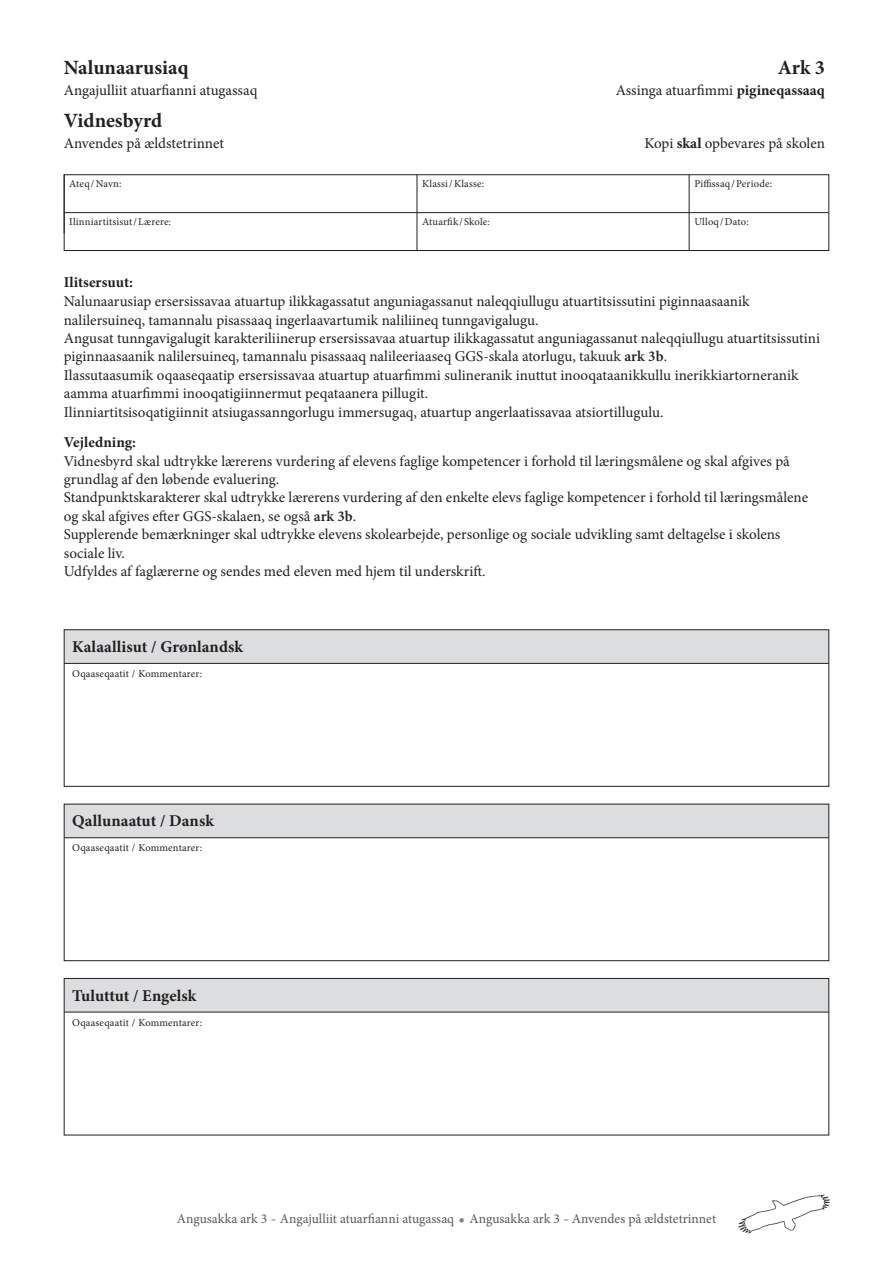
<style>
.page{position:relative;width:893px;height:1263px;background:#fff}
.page>*{position:absolute;margin:0;border:0;box-sizing:border-box;transform-origin:0 0}
.t1{font:700 20.25px "Minion Pro";color:#231f20}
.t2{font:700 16.5px "Minion Pro";letter-spacing:.005em;color:#231f20}
.t3{font:15px/18.5px "Minion Pro";color:#231f20}
.t4{font:700 15px "Minion Pro";color:#231f20}
.t5{font:13.5px "Minion Pro";color:#57585a}
.t6{font:10.5px "Minion Pro";letter-spacing:.02em;color:#231f20}
.s1{font-weight:700}
.s2{font-weight:600}
.s3{font-size:16.8px;color:#808285}
</style>
<div class="page">
<div style="left:64px;top:174px;width:765px;height:77px;border:1px solid #231f20"></div>
<hr style="left:64px;top:212px;width:764px;height:1px;background:#231f20">
<hr style="left:64px;top:175px;width:1px;height:59px;background:#231f20">
<hr style="left:417px;top:175px;width:1px;height:76px;background:#231f20">
<hr style="left:689px;top:175px;width:1px;height:76px;background:#231f20">
<div style="left:64px;top:630px;width:764px;height:33px;background:#dcdddf"></div>
<div style="left:64px;top:629px;width:765px;height:158px;border:1px solid #231f20"></div>
<hr style="left:64px;top:663px;width:765px;height:1px;background:#231f20">
<div style="left:64px;top:804px;width:764px;height:34px;background:#dcdddf"></div>
<div style="left:64px;top:804px;width:765px;height:157px;border:1px solid #231f20"></div>
<hr style="left:64px;top:837px;width:765px;height:1px;background:#231f20">
<div style="left:64px;top:978px;width:764px;height:34px;background:#dcdddf"></div>
<div style="left:64px;top:978px;width:765px;height:157px;border:1px solid #231f20"></div>
<hr style="left:64px;top:1012px;width:765px;height:1px;background:#231f20">
<img style="left:738px;top:1194px;width:92px;height:40px">
<h1 class="t1" style="left:64px;top:54px;width:126px">Nalunaarusiaq</h1>
<h1 class="t1" style="left:778px;top:54px;width:49px">Ark 3</h1>
<p class="t3" style="left:64px;top:81px;width:195px">Angajulliit atuarfianni atugassaq</p>
<p class="t3" style="left:616px;top:81px;width:211px">Assinga atuarfimmi <span class="s1">pigineqassaaq</span></p>
<h1 class="t1" style="left:64px;top:106px;width:100px">Vidnesbyrd</h1>
<p class="t3" style="left:64px;top:134px;width:162px">Anvendes på ældstetrinnet</p>
<p class="t3" style="left:644px;top:134px;width:182px">Kopi <span class="s1">skal</span> opbevares på skolen</p>
<p class="t6" style="left:69px;top:177px;width:54px">Ateq/Navn:</p>
<p class="t6" style="left:422px;top:177px;width:63px">Klassi/Klasse:</p>
<p class="t6" style="left:694px;top:177px;width:79px">Piffissaq/Periode:</p>
<p class="t6" style="left:69px;top:214px;width:103px">Ilinniartitsisut/Lærere:</p>
<p class="t6" style="left:422px;top:214px;width:69px">Atuarfik/Skole:</p>
<p class="t6" style="left:694px;top:214px;width:56px">Ulloq/Dato:</p>
<p class="t4" style="left:64px;top:272px;width:71px">Ilitsersuut:</p>
<p class="t3" style="left:64px;top:292px;width:758px">Nalunaarusiap ersersissavaa atuartup ilikkagassatut anguniagassanut naleqqiullugu atuartitsissutini piginnaasaanik nalilersuineq, tamannalu pisassaaq ingerlaavartumik naliliineq tunngavigalugu.<br>Angusat tunngavigalugit karakteriliinerup ersersissavaa atuartup ilikkagassatut anguniagassanut naleqqiullugu atuartitsissutini piginnaasaanik nalilersuineq, tamannalu pisassaaq nalileeriaaseq GGS-skala atorlugu, takuuk <span class="s2">ark 3b</span>.<br>Ilassutaasumik oqaaseqaatip ersersissavaa atuartup atuarfimmi sulineranik inuttut inooqataanikkullu inerikkiartorneranik aamma atuarfimmi inooqatigiinnermut peqataanera pillugit.<br>Ilinniartitsisoqatigiinnit atsiugassanngorlugu immersugaq, atuartup angerlaatissavaa atsiortillugulu.</p>
<p class="t4" style="left:64px;top:431px;width:74px">Vejledning:</p>
<p class="t3" style="left:64px;top:452px;width:746px">Vidnesbyrd skal udtrykke lærerens vurdering af elevens faglige kompetencer i forhold til læringsmålene og skal afgives på grundlag af den løbende evaluering.<br>Standpunktskarakterer skal udtrykke lærerens vurdering af den enkelte elevs faglige kompetencer i forhold til læringsmålene og skal afgives efter GGS-skalaen, se også <span class="s2">ark 3b</span>.<br>Supplerende bemærkninger skal udtrykke elevens skolearbejde, personlige og sociale udvikling samt deltagelse i skolens sociale liv.<br>Udfyldes af faglærerne og sendes med eleven med hjem til underskrift.</p>
<p class="t2" style="left:72px;top:635px;width:172px">Kalaallisut / Grønlandsk</p>
<p class="t6" style="left:72px;top:667px;width:131px">Oqaaseqaatit / Kommentarer:</p>
<p class="t2" style="left:72px;top:809px;width:143px">Qallunaatut / Dansk</p>
<p class="t6" style="left:72px;top:841px;width:131px">Oqaaseqaatit / Kommentarer:</p>
<p class="t2" style="left:72px;top:984px;width:125px">Tuluttut / Engelsk</p>
<p class="t6" style="left:72px;top:1015px;width:131px">Oqaaseqaatit / Kommentarer:</p>
<p class="t5" style="left:177px;top:1209px;width:541px">Angusakka ark 3 - Angajulliit atuarfianni atugassaq <span class="s3">•</span> Angusakka ark 3 - Anvendes på ældstetrinnet</p>
</div>
